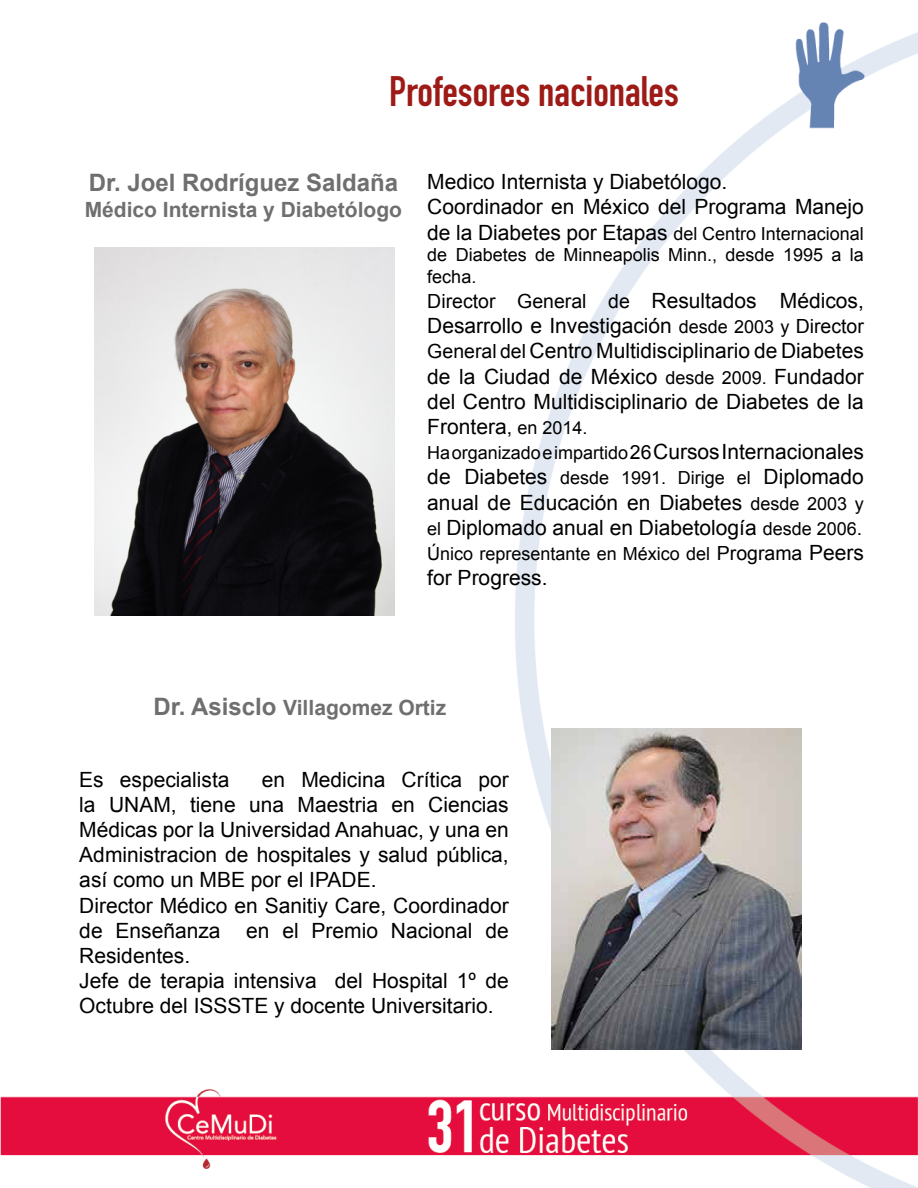
<style>
.page{position:relative;width:918px;height:1188px;background:#fff}
.page>*{position:absolute;margin:0;border:0;box-sizing:border-box;transform-origin:0 0}
.t1{font:700 42px "DIN Condensed";color:#9d1a16}
.t2{font:700 24px "Arial";color:#706f6f}
.t3{font:21px/25.2px "Arial";color:#000}
.t4{font:700 21px "Arial";color:#706f6f}
.t5{font:18px/21.6px "Arial";color:#000;text-align:justify}
.s1{font-size:21px}
.s2{font-size:19.5px}
.s3{font-size:18px}
.s4{font-size:24px}
</style>
<div class="page">
<img style="left:0;top:22px;width:918px;height:1166px">
<img style="left:94px;top:248px;width:300px;height:367px">
<img style="left:552px;top:728px;width:249px;height:321px">
<h1 class="t1" style="left:389px;top:63px;width:291px">Profesores nacionales</h1>
<p class="t2" style="left:89px;top:167px;width:311px">Dr. Joel Rodríguez Saldaña</p>
<p class="t4" style="left:85px;top:195px;width:319px">Médico Internista y Diabetólogo</p>
<p class="t3" style="left:427px;top:169px;width:438px">Medico Internista y Diabetólogo.<br>Coordinador en México del Programa Manejo</p>
<p class="t5" style="left:427px;top:223px;width:438px"><span class="s1">de la Diabetes por Etapas</span> del Centro Internacional de Diabetes de Minneapolis Minn., desde 1995 a la fecha.</p>
<p class="t3" style="left:427px;top:288px;width:438px;text-align:justify"><span class="s2">Director General de</span> Resultados Médicos, Desarrollo e Investigación <span class="s3">desde 2003 y</span> <span class="s2">Director General del</span> Centro Multidisciplinario de Diabetes de la Ciudad de México <span class="s3">desde 2009.</span> Fundador del Centro Multidisciplinario de Diabetes de la Frontera<span class="s2">,</span> <span class="s3">en 2014.</span></p>
<p class="t5" style="left:427px;top:442px;width:438px">Ha organizado e impartido <span class="s2">26</span> <span class="s1">Cursos Internacionales</span></p>
<p class="t3" style="left:427px;top:465px;width:438px;text-align:justify">de Diabetes <span class="s3">desde 1991. Dirige el</span> Diplomado anual de Educación en Diabetes <span class="s3">desde 2003 y el</span> Diplomado anual en Diabetología <span class="s3">desde 2006</span><span class="s2">.</span></p>
<p class="t5" style="left:427px;top:543px;width:438px">Único representante en México del <span class="s2">Programa</span> <span class="s1">Peers</span></p>
<p class="t3" style="left:427px;top:565px;width:122px">for Progress.</p>
<p class="t4" style="left:153px;top:694px;width:294px"><span class="s4">Dr. Asisclo</span> Villagomez Ortiz</p>
<p class="t3" style="left:79px;top:767px;width:431px;text-indent:183px">en Medicina Crítica por la UNAM, tiene una Maestria en Ciencias Médicas por la Universidad Anahuac, y una en Administracion de hospitales y salud pública, así como un MBE por el IPADE.<br>Director Médico en Sanitiy Care, Coordinador de Enseñanza en el Premio Nacional de Residentes.<br>Jefe de terapia intensiva del Hospital 1º de Octubre del ISSSTE y docente Universitario.</p>
<p class="t3" style="left:79px;top:767px;width:152px">Es especialista</p>
</div>
